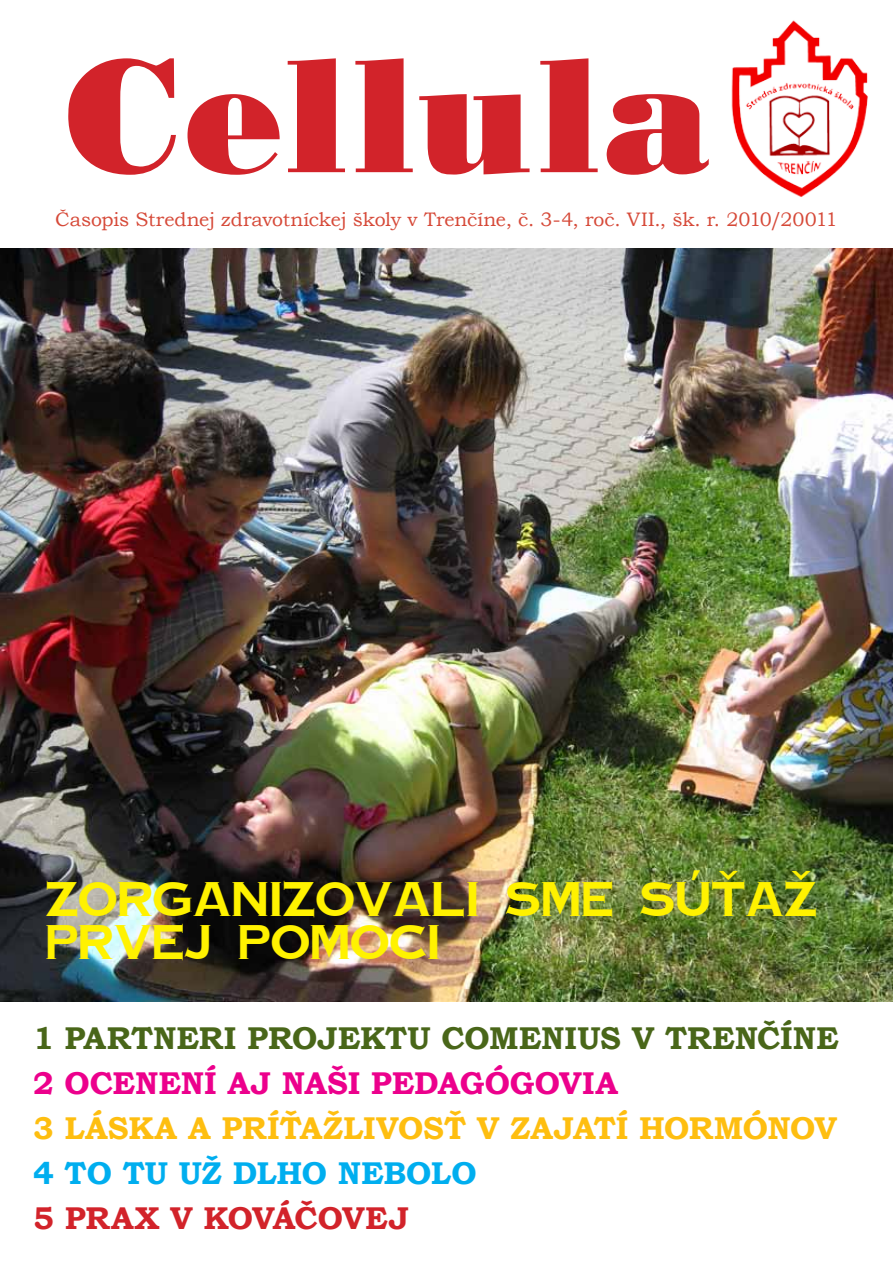
<style>
.page{position:relative;width:893px;height:1263px;background:#fff}
.page>*{position:absolute;margin:0;border:0;box-sizing:border-box;transform-origin:0 0}
.t1{font:160.5px "Bodnoff CE";letter-spacing:.025em;color:#d2232a}
.t2{font:41.7px/43.5px "Copper Pot CE Bold";color:#fff200;scale:.91 1}
.t3{font:700 31.5px "Bookman Old Style";letter-spacing:-.005em;color:#496619}
.t4{font:700 31.5px "Bookman Old Style";color:#febe10}
.t5{font:700 31.5px "Bookman Old Style";color:#ec008c}
.t6{font:700 31.5px "Bookman Old Style";letter-spacing:-.005em;color:#00aeef}
.t7{font:700 31.5px "Bookman Old Style";letter-spacing:.01em;color:#d2232a}
.t8{font:19.5px "Bookman Old Style";letter-spacing:-.005em;color:#d64938}
</style>
<div class="page">
<img style="left:0;top:248px;width:893px;height:754px">
<img style="left:731px;top:20px;width:137px;height:177px">
<h1 class="t1" style="left:65px;top:22px;width:647px">Cellula</h1>
<p class="t8" style="left:55px;top:207px;width:784px">Časopis Strednej zdravotníckej školy v Trenčíne, č. 3-4, roč. VII., šk. r. 2010/20011</p>
<h2 class="t2" style="left:46px;top:877px;width:849px">Zorganizovali sme súťaž prvej pomoci</h2>
<h3 class="t3" style="left:33px;top:1015px;width:807px">1 PARTNERI PROJEKTU COMENIUS V TRENČÍNE</h3>
<h3 class="t5" style="left:33px;top:1060px;width:586px">2 OCENENÍ AJ NAŠI PEDAGÓGOVIA</h3>
<h3 class="t4" style="left:33px;top:1105px;width:805px">3 LÁSKA A PRÍŤAŽLIVOSŤ V ZAJATÍ HORMÓNOV</h3>
<h3 class="t6" style="left:33px;top:1150px;width:445px">4 TO TU UŽ DLHO NEBOLO</h3>
<h3 class="t7" style="left:33px;top:1195px;width:377px">5 PRAX V KOVÁČOVEJ</h3>
</div>
